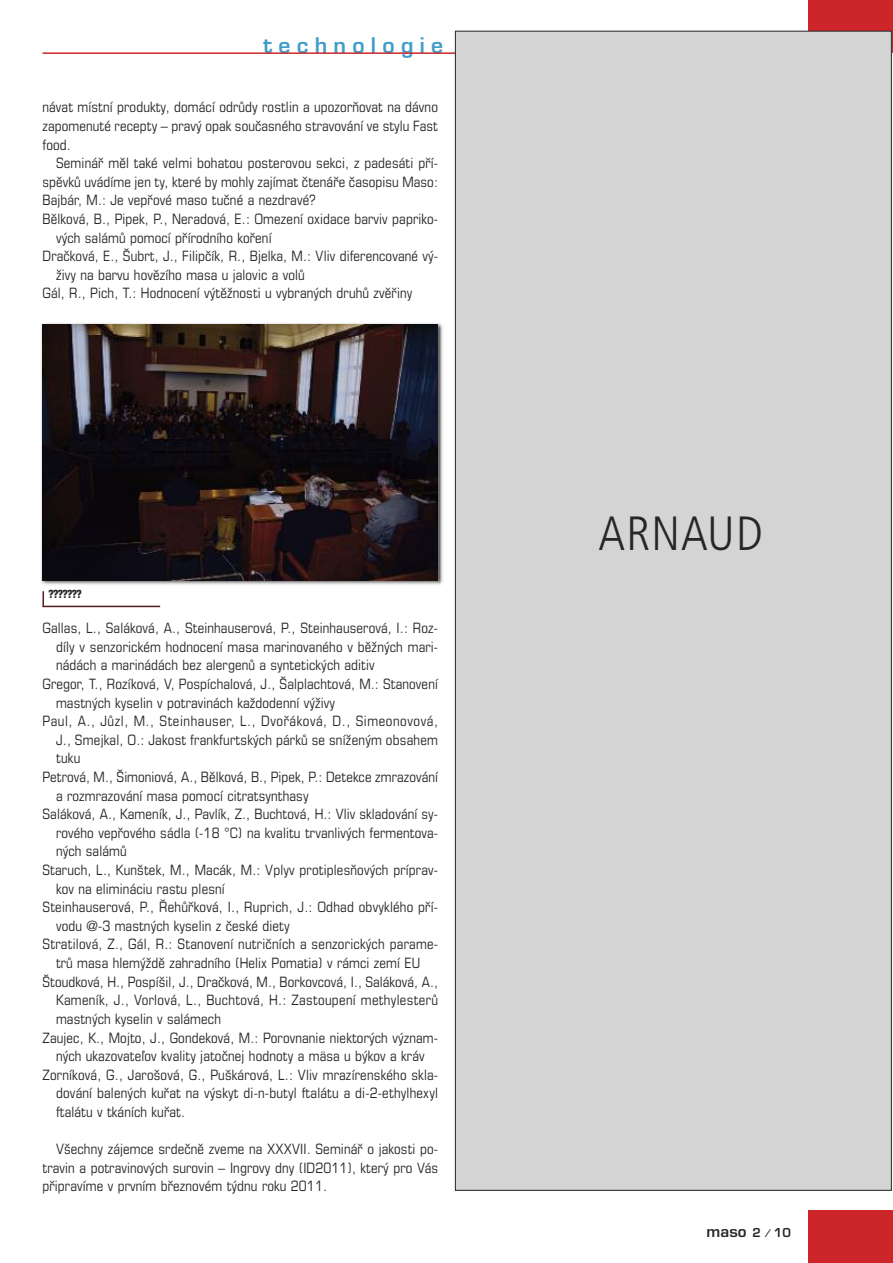
<style>
.page{position:relative;width:893px;height:1263px;background:#fff}
.page>*{position:absolute;margin:0;border:0;box-sizing:border-box;transform-origin:0 0}
.t1{font:300 condensed 48px "Frutiger CE";letter-spacing:.025em;color:#272627}
.t2{font:600 21px "Eurostile CE";letter-spacing:.3em;color:#419cc9}
.t3{font:600 15px "Eurostile CE";color:#272627}
.t4{font:condensed 14.25px/18.6px "Eurostile CE";letter-spacing:.01em;color:#272627;text-align:justify}
.t5{font:condensed 14.25px "Eurostile CE";letter-spacing:.04em;color:#272627}
.t6{font:700 condensed 11.25px "Eurostile CE";color:#272627}
.s1{font-size:12px}
.s2{font-size:9px}
</style>
<div class="page">
<div style="left:808px;top:1210px;width:85px;height:53px;background:#cc262b"></div>
<div style="left:808px;top:0;width:85px;height:53px;background:#cc262b"></div>
<hr style="left:43px;top:52px;width:555px;height:2px;background:#cc262b">
<div style="left:455px;top:31px;width:436px;height:1159px;background:#d4d4d4"></div>
<img style="left:41px;top:323px;width:402px;height:262px">
<img style="left:43px;top:325px;width:395px;height:255px">
<svg style="left:43px;top:591px;width:1px;height:15px"></svg>
<hr style="left:43px;top:606px;width:117px;height:1px;background:#541b1e">
<h2 class="t2" style="left:263px;top:37px;width:181px">technologie</h2>
<p class="t4" style="left:43px;top:99px;width:397px">návat místní produkty, domácí odrůdy rostlin a upozorňovat na dávno zapomenuté recepty – pravý opak současného stravování ve stylu Fast food.</p>
<p class="t4" style="left:56px;top:155px;width:384px">Seminář měl také velmi bohatou posterovou sekci, z padesáti pří-</p>
<p class="t4" style="left:43px;top:174px;width:397px">spěvků uvádíme jen ty, které by mohly zajímat čtenáře časopisu Maso:</p>
<p class="t4" style="left:43px;top:192px;width:274px">Bajbár, M.: Je vepřové maso tučné a nezdravé?</p>
<p class="t4" style="left:43px;top:211px;width:397px">Bělková, B., Pipek, P., Neradová, E.: Omezení oxidace barviv papriko-</p>
<p class="t4" style="left:56px;top:229px;width:217px">vých salámů pomocí přírodního koření</p>
<p class="t4" style="left:43px;top:248px;width:397px">Dračková, E., Šubrt, J., Filipčík, R., Bjelka, M.: Vliv diferencované vý-</p>
<p class="t4" style="left:56px;top:267px;width:250px">živy na barvu hovězího masa u jalovic a volů</p>
<p class="t4" style="left:43px;top:285px;width:371px">Gál, R., Pich, T.: Hodnocení výtěžnosti u vybraných druhů zvěřiny</p>
<p class="t6" style="left:49px;top:589px;width:34px">???????</p>
<p class="t4" style="left:43px;top:620px;width:397px">Gallas, L., Saláková, A., Steinhauserová, P., Steinhauserová, I.: Roz-</p>
<p class="t4" style="left:56px;top:639px;width:384px">díly v senzorickém hodnocení masa marinovaného v běžných mari-</p>
<p class="t4" style="left:56px;top:657px;width:320px">nádách a marinádách bez alergenů a syntetických aditiv</p>
<p class="t4" style="left:43px;top:676px;width:397px">Gregor, T., Rozíková, V, Pospíchalová, J., Šalplachtová, M.: Stanovení</p>
<p class="t4" style="left:56px;top:694px;width:281px">mastných kyselin v potravinách každodenní výživy</p>
<p class="t5" style="left:43px;top:716px;width:397px">Paul, A., Jůzl, M., Steinhauser, L., Dvořáková, D., Simeonovová,</p>
<p class="t4" style="left:56px;top:732px;width:383px">J., Smejkal, O.: Jakost frankfurtských párků se sníženým obsahem</p>
<p class="t4" style="left:56px;top:750px;width:26px">tuku</p>
<p class="t4" style="left:43px;top:769px;width:397px">Petrová, M., Šimoniová, A., Bělková, B., Pipek, P.: Detekce zmrazování</p>
<p class="t4" style="left:56px;top:787px;width:254px">a rozmrazování masa pomocí citratsynthasy</p>
<p class="t4" style="left:43px;top:806px;width:397px">Saláková, A., Kameník, J., Pavlík, Z., Buchtová, H.: Vliv skladování sy-</p>
<p class="t4" style="left:56px;top:825px;width:384px">rového vepřového sádla (-18 °C) na kvalitu trvanlivých fermentova-</p>
<p class="t4" style="left:56px;top:843px;width:72px">ných salámů</p>
<p class="t4" style="left:43px;top:862px;width:397px">Staruch, L., Kunštek, M., Macák, M.: Vplyv protiplesňových príprav-</p>
<p class="t4" style="left:56px;top:880px;width:170px">kov na elimináciu rastu plesní</p>
<p class="t4" style="left:43px;top:899px;width:397px">Steinhauserová, P., Řehůřková, I., Ruprich, J.: Odhad obvyklého pří-</p>
<p class="t4" style="left:56px;top:918px;width:235px">vodu @-3 mastných kyselin z české diety</p>
<p class="t4" style="left:43px;top:936px;width:397px">Stratilová, Z., Gál, R.: Stanovení nutričních a senzorických parame-</p>
<p class="t4" style="left:56px;top:955px;width:366px">trů masa hlemýždě zahradního (Helix Pomatia) v rámci zemí EU</p>
<p class="t4" style="left:43px;top:973px;width:397px">Štoudková, H., Pospíšil, J., Dračková, M., Borkovcová, I., Saláková, A.,</p>
<p class="t4" style="left:56px;top:992px;width:383px">Kameník, J., Vorlová, L., Buchtová, H.: Zastoupení methylesterů</p>
<p class="t4" style="left:56px;top:1011px;width:166px">mastných kyselin v salámech</p>
<p class="t4" style="left:43px;top:1029px;width:397px">Zaujec, K., Mojto, J., Gondeková, M.: Porovnanie niektorých význam-</p>
<p class="t4" style="left:56px;top:1048px;width:370px">ných ukazovateľov kvality jatočnej hodnoty a mäsa u býkov a kráv</p>
<p class="t4" style="left:43px;top:1066px;width:397px">Zorníková, G., Jarošová, G., Puškárová, L.: Vliv mrazírenského skla-</p>
<p class="t4" style="left:56px;top:1085px;width:383px">dování balených kuřat na výskyt di-n-butyl ftalátu a di-2-ethylhexyl</p>
<p class="t4" style="left:56px;top:1104px;width:130px">ftalátu v tkáních kuřat.</p>
<p class="t4" style="left:43px;top:1141px;width:397px;text-indent:13px">Všechny zájemce srdečně zveme na XXXVII. Seminář o jakosti po&shy;travin a potravinových surovin – Ingrovy dny (ID2011), který pro Vás připravíme v prvním březnovém týdnu roku 2011.</p>
<h1 class="t1" style="left:598px;top:514px;width:166px">ARNAUD</h1>
<p class="t3" style="left:706px;top:1226px;width:86px">maso <span class="s1">2</span> <span class="s2">/</span> <span class="s1">10</span></p>
</div>
